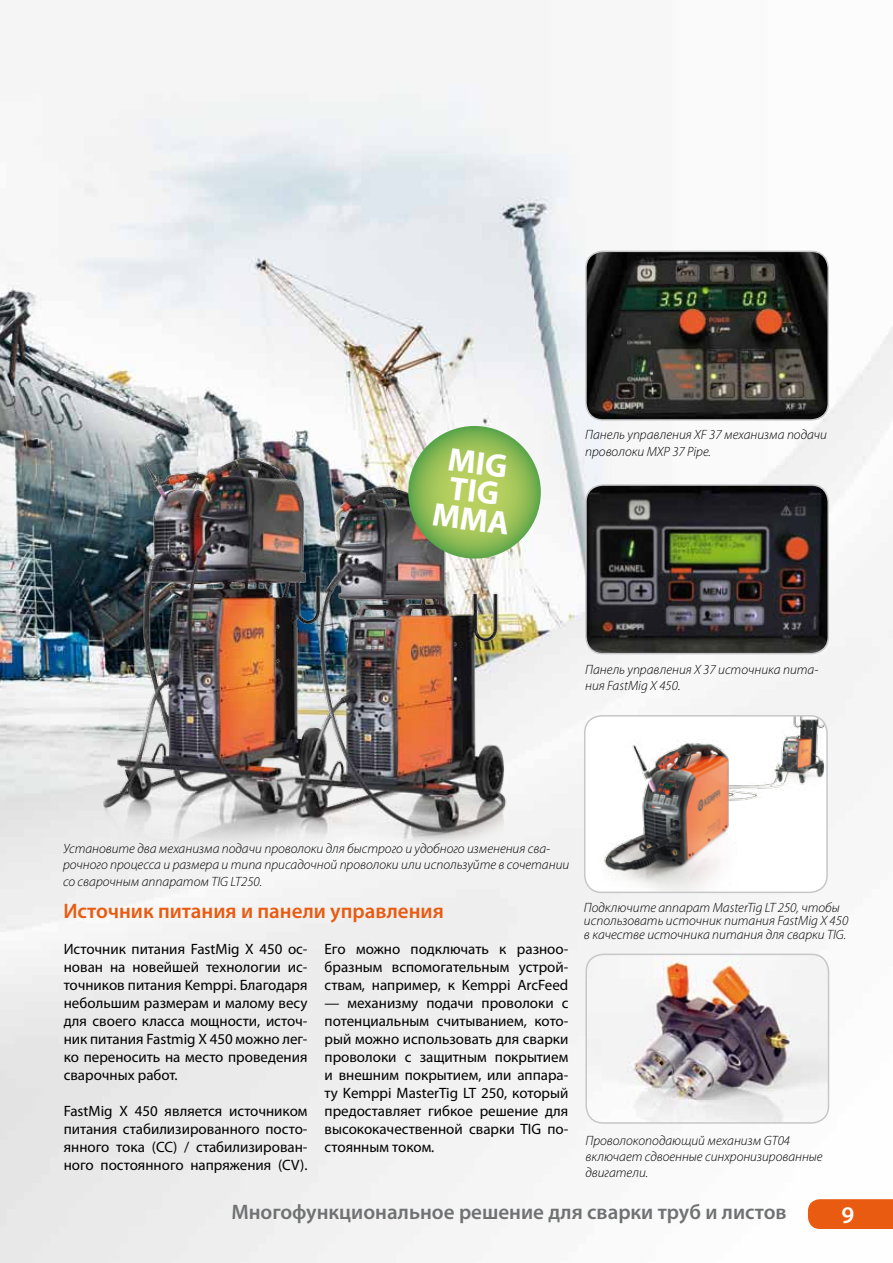
<style>
.page{position:relative;width:893px;height:1263px;background:#fff}
.page>*{position:absolute;margin:0;border:0;box-sizing:border-box;transform-origin:0 0}
.t1{font:700 33px/28.2px "Myriad Pro";color:#fff;text-align:center}
.t2{font:600 24px "Myriad Pro";color:#fff}
.t3{font:600 21px "Myriad Pro";color:#707172}
.t4{font:600 21px "Myriad Pro";color:#e95b10}
.t5{font:15px/18px "Myriad Pro";color:#000;text-align:justify}
.t6{font:italic 300 13.5px/16.2px "Myriad Pro";color:#000}
</style>
<div class="page">
<img style="left:0;top:83px;width:893px;height:1180px">
<img style="left:586px;top:954px;width:242px;height:169px">
<div style="left:585px;top:954px;width:244px;height:170px;border:2px solid #c6c7c8;border-radius:17px"></div>
<img style="left:586px;top:251px;width:242px;height:169px">
<div style="left:585px;top:251px;width:244px;height:170px;border:2px solid #c6c7c8;border-radius:17px"></div>
<img style="left:585px;top:716px;width:242px;height:176px">
<div style="left:584px;top:715px;width:244px;height:178px;border:2px solid #c6c7c8;border-radius:17px"></div>
<img style="left:586px;top:485px;width:242px;height:169px">
<div style="left:585px;top:484px;width:244px;height:170px;border:2px solid #c6c7c8;border-radius:17px"></div>
<img style="left:74px;top:426px;width:443px;height:433px">
<svg style="left:408px;top:426px;width:133px;height:132px;background:#94be57"></svg>
<div style="left:808px;top:1199px;width:85px;height:30px;background:#e95b10"></div>
<h1 class="t1" style="left:441px;top:443px;width:79px;rotate:7deg">MIG<br>TIG<br>MMA</h1>
<p class="t6" style="left:585px;top:427px;width:243px">Панель управления XF 37 механизма подачи проволоки MXP 37 Pipe.</p>
<p class="t6" style="left:585px;top:661px;width:235px">Панель управления X 37 источника пита&shy;ния FastMig X 450.</p>
<p class="t6" style="left:63px;top:840px;width:508px">Установите два механизма подачи проволоки для быстрого и удобного изменения сва&shy;рочного процесса и размера и типа присадочной проволоки или используйте в сочетании со сварочным аппаратом TIG LT250.</p>
<h3 class="t4" style="left:63px;top:898px;width:382px">Источник питания и панели управления</h3>
<p class="t6" style="left:584px;top:900px;width:266px;line-height:13.5px">Подключите аппарат MasterTig LT 250, чтобы использовать источник питания FastMig X 450 в качестве источника питания для сварки TIG.</p>
<p class="t5" style="left:64px;top:940px;width:245px">Источник питания FastMig X 450 ос&shy;нован на новейшей технологии ис&shy;точников питания Kemppi. Благодаря небольшим размерам и малому весу для своего класса мощности, источ&shy;ник питания Fastmig X 450 можно лег&shy;ко переносить на место проведения сварочных работ.</p>
<p class="t5" style="left:64px;top:1102px;width:245px">FastMig X 450 является источником питания стабилизированного посто&shy;янного тока (СС) / стабилизирован&shy;ного постоянного напряжения (CV).</p>
<p class="t5" style="left:325px;top:940px;width:245px">Его можно подключать к разноо&shy;бразным вспомогательным устрой&shy;ствам, например, к Kemppi ArcFeed</p>
<p class="t5" style="left:325px;top:994px;width:245px">— механизму подачи проволоки с потенциальным считыванием, кото&shy;рый можно использовать для сварки проволоки с защитным покрытием и внешним покрытием, или аппара&shy;ту Kemppi MasterTig LT 250, который предоставляет гибкое решение для высококачественной сварки TIG по&shy;стоянным током.</p>
<p class="t6" style="left:585px;top:1132px;width:239px">Проволокоподающий механизм GT04 включает сдвоенные синхронизированные двигатели.</p>
<h3 class="t3" style="left:231px;top:1199px;width:557px">Многофункциональное решение для сварки труб и листов</h3>
<h2 class="t2" style="left:841px;top:1200px;width:14px">9</h2>
</div>
